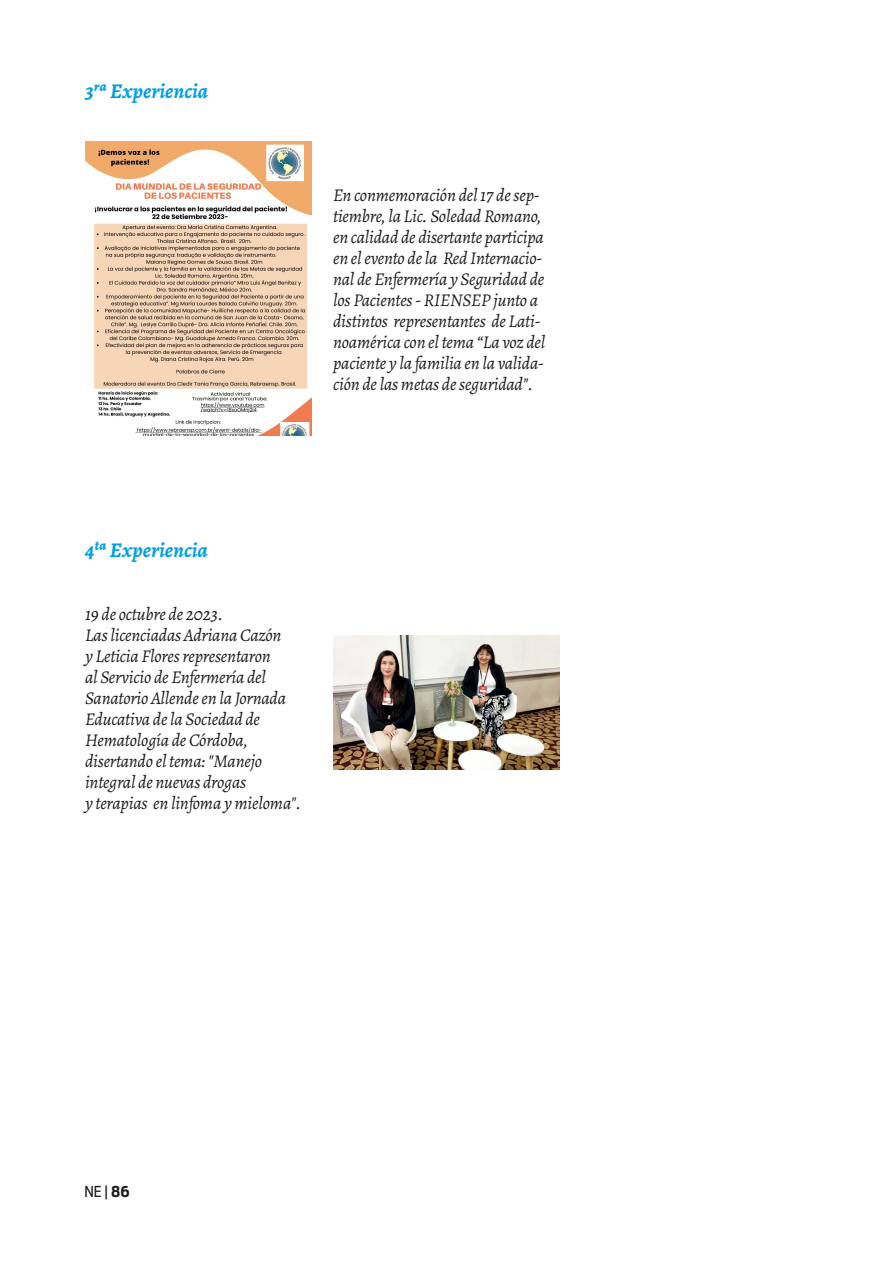
<style>
.page{position:relative;width:893px;height:1263px;background:#fff}
.page>*{position:absolute;margin:0;border:0;box-sizing:border-box;transform-origin:0 0}
.Italica_celeste_descatado_Experiencias{font:italic 700 21px "Alegreya";color:#009fe3}
.t1{font:italic 18px/21px "Alegreya";letter-spacing:-.01em;color:#1d1d1b}
.t2{font:15px "Antenna Cond";color:#1d1d1b}
.s1{font-weight:700}
</style>
<div class="page">
<img style="left:85px;top:142px;width:227px;height:293px">
<img style="left:333px;top:635px;width:227px;height:135px">
<p class="Italica_celeste_descatado_Experiencias" style="left:85px;top:76px;width:125px">3ra Experiencia</p>
<p class="t1" style="left:333px;top:184px;width:210px">En conmemoración del 17 de sep&shy;tiembre, la Lic. Soledad Romano,</p>
<p class="t1" style="left:333px;top:226px;width:214px">en calidad de disertante participa en el evento de la Red Internacio&shy;nal de Enfermería y Seguridad de los Pacientes ‐ RIENSEP junto a distintos representantes de Lati&shy;noamérica con el tema “La voz del paciente y la familia en la valida&shy;ción de las metas de seguridad".</p>
<p class="Italica_celeste_descatado_Experiencias" style="left:85px;top:535px;width:124px">4ta Experiencia</p>
<p class="t1" style="left:85px;top:603px;width:140px">19 de octubre de 2023.</p>
<p class="t1" style="left:85px;top:624px;width:198px">Las licenciadas Adriana Cazón</p>
<p class="t1" style="left:85px;top:645px;width:187px">y Leticia Flores representaron</p>
<p class="t1" style="left:85px;top:666px;width:202px">al Servicio de Enfermería del<br>Sanatorio Allende en la Jornada<br>Educativa de la Sociedad de<br>Hematología de Córdoba, disertando el tema: "Manejo integral de nuevas drogas</p>
<p class="t1" style="left:85px;top:792px;width:218px">y terapias en linfoma y mieloma".</p>
<p class="t2" style="left:84px;top:1183px;width:47px">NE | <span class="s1">86</span></p>
</div>
